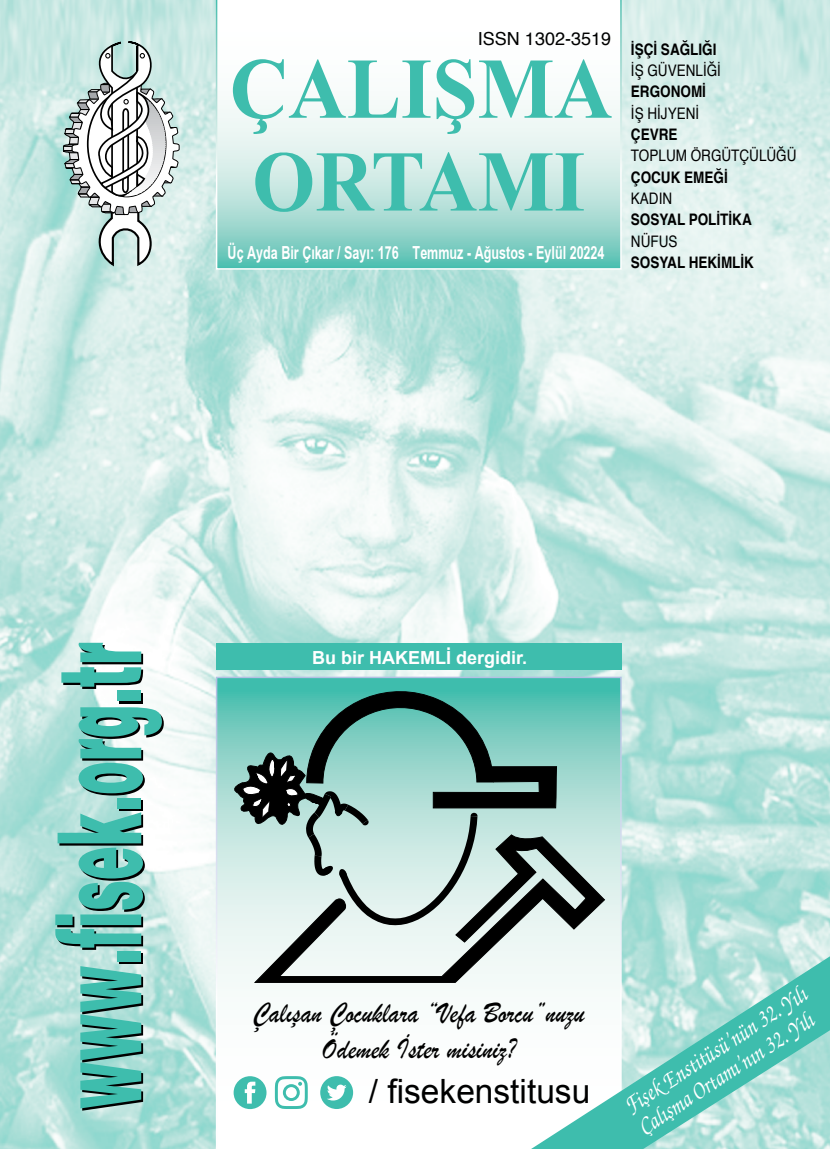
<style>
.page{position:relative;width:830px;height:1149px;background:#fff}
.page>*{position:absolute;margin:0;border:0;box-sizing:border-box;transform-origin:0 0}
.t1{font:900 116.1px "Helvetica";color:#000;scale:.44 1}
.t2{font:700 86.4px/92.7px "Times New Roman";color:#3ebdad;scale:.94 1}
.t3{font:33.45px "Arial";color:#000}
.t4{font:30px/36px "Brush Script";color:#000;text-align:center;scale:.9 1}
.t5{font:25.2px/25.2px "Zapf Chancery";color:#fff;scale:.83 1}
.t6{font:18px "Arial Narrow X Bold";color:#fff;scale:.85 1}
.t7{font:700 18px "Arial";color:#fff}
.t8{font:18px "Helvetica";color:#000}
.t9{font:700 15.9px "Helvetica";color:#000;scale:.85 1}
.t10{font:15.9px "Helvetica";color:#000;scale:.85 1}
</style>
<div class="page">
<img style="left:0;top:0;width:829px;height:1148px">
<svg style="left:216px;top:0;width:405px;height:269px"></svg>
<svg style="left:216px;top:676px;width:405px;height:472px"></svg>
<svg style="left:254px;top:834px;width:350px;height:148px"></svg>
<svg style="left:233px;top:690px;width:323px;height:234px;background:#85aba5"></svg>
<svg style="left:63px;top:35px;width:116px;height:231px"></svg>
<svg style="left:511px;top:947px;width:318px;height:201px"></svg>
<div style="left:216px;top:643px;width:405px;height:26px;background:#3ebdad"></div>
<svg style="left:275px;top:1075px;width:32px;height:33px"></svg>
<div style="left:320px;top:1075px;width:33px;height:33px;background:#3ebdad;border-radius:50%"></div>
<svg style="left:327px;top:1084px;width:19px;height:16px"></svg>
<div style="left:233px;top:1075px;width:33px;height:33px;background:#3ebdad;border-radius:50%"></div>
<svg style="left:244px;top:1081px;width:11px;height:22px"></svg>
<p class="t8" style="left:477px;top:27px;width:135px">ISSN 1302-3519</p>
<h2 class="t2" style="left:229px;top:40px;width:408px">ÇALIŞMA<br>ORTAMI</h2>
<p class="t6" style="left:227px;top:241px;width:444px">Üç Ayda Bir Çıkar / Sayı: 176 Temmuz - Ağustos - Eylül 20224</p>
<p class="t9" style="left:630px;top:38px;width:102px">İŞÇİ SAĞLIĞI</p>
<p class="t10" style="left:630px;top:60px;width:107px">İŞ GÜVENLİĞİ</p>
<p class="t9" style="left:630px;top:81px;width:90px">ERGONOMİ</p>
<p class="t10" style="left:630px;top:102px;width:82px">İŞ HİJYENİ</p>
<p class="t9" style="left:630px;top:123px;width:56px">ÇEVRE</p>
<p class="t10" style="left:630px;top:145px;width:196px">TOPLUM ÖRGÜTÇÜLÜĞÜ</p>
<p class="t9" style="left:630px;top:166px;width:115px">ÇOCUK EMEĞİ</p>
<p class="t10" style="left:630px;top:188px;width:50px">KADIN</p>
<p class="t9" style="left:630px;top:209px;width:144px">SOSYAL POLİTİKA</p>
<p class="t10" style="left:630px;top:230px;width:56px">NÜFUS</p>
<p class="t9" style="left:630px;top:251px;width:146px">SOSYAL HEKİMLİK</p>
<h1 class="t1" style="left:25px;top:1111px;width:1063px;rotate:-90deg">www.fisek.org.tr</h1>
<p class="t7" style="left:312px;top:645px;width:217px">Bu bir HAKEMLİ dergidir.</p>
<h3 class="t4" style="left:253px;top:994px;width:370px">Çalışan Çocuklara “Vefa Borcu”nuzu<br>Ödemek İster misiniz?</h3>
<h3 class="t3" style="left:368px;top:1069px;width:223px">/ fisekenstitusu</h3>
<h3 class="t5" style="left:619px;top:1097px;width:257px;rotate:-33deg">Fişek Enstitüsü’nün 32. Yılı<br>Çalışma Ortamı’nın 32. Yılı</h3>
</div>
